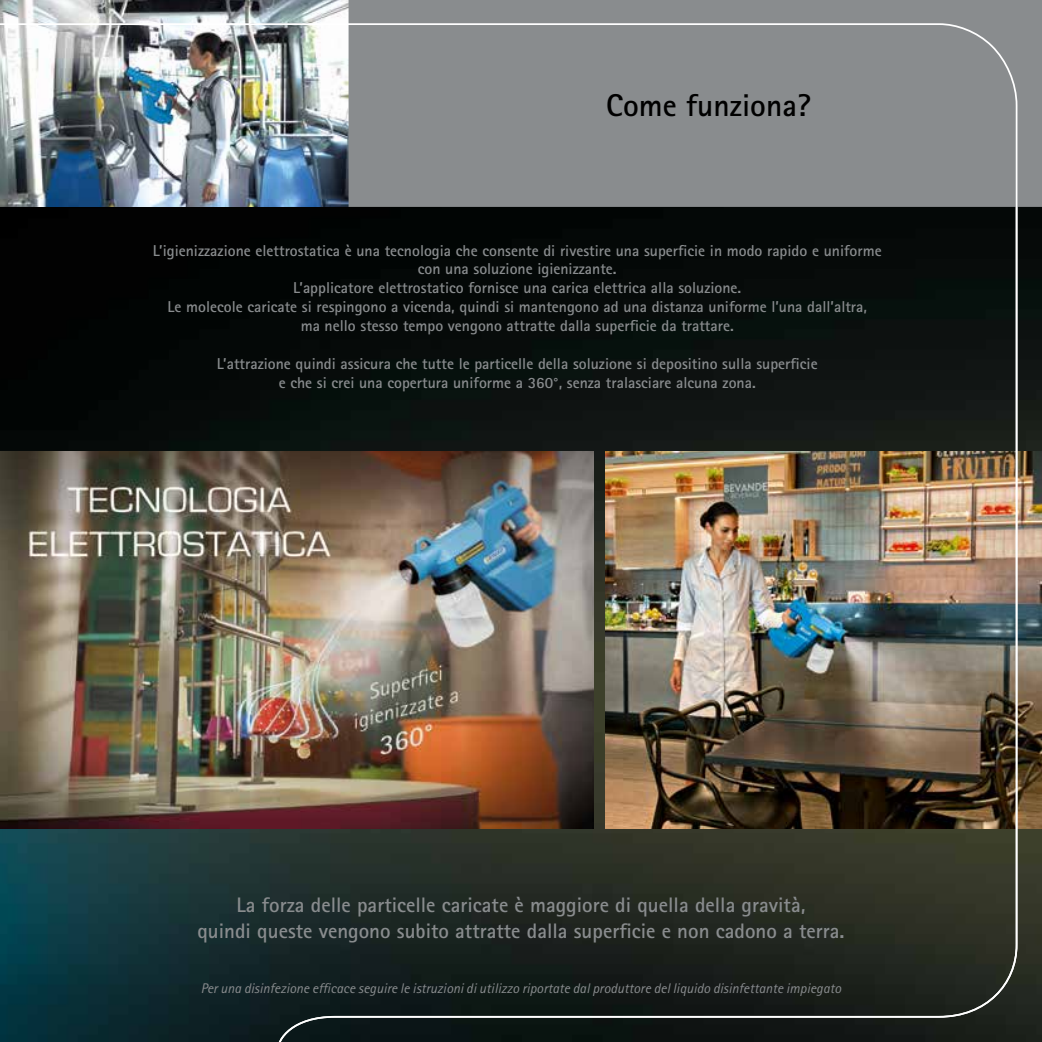
<style>
.page{position:relative;width:1042px;height:1042px;background:#fff}
.page>*{position:absolute;margin:0;border:0;box-sizing:border-box;transform-origin:0 0}
.t1{font:700 31.5px "Rotis Sans Serif";color:#000}
.t2{font:700 21px/25.2px "Rotis Sans Serif";color:#898c8e;text-align:center}
.t3{font:700 15.75px/18.9px "Rotis Sans Serif";color:#898c8e;text-align:center}
.t4{font:italic 14px "Rotis Sans Serif";color:#898c8e}
</style>
<div class="page">
<img style="left:0;top:0;width:1042px;height:1042px">
<img style="left:0;top:451px;width:594px;height:377px">
<h1 class="t1" style="left:606px;top:85px;width:206px">Come funziona?</h1>
<p class="t3" style="left:153px;top:240px;width:730px">L’igienizzazione elettrostatica è una tecnologia che consente di rivestire una superficie in modo rapido e uniforme con una soluzione igienizzante.<br>L’applicatore elettrostatico fornisce una carica elettrica alla soluzione.<br>Le molecole caricate si respingono a vicenda, quindi si mantengono ad una distanza uniforme l’una dall’altra,<br>ma nello stesso tempo vengono attratte dalla superficie da trattare.</p>
<p class="t3" style="left:217px;top:354px;width:602px">L’attrazione quindi assicura che tutte le particelle della soluzione si depositino sulla superficie e che si crei una copertura uniforme a 360°, senza tralasciare alcuna zona.</p>
<h2 class="t2" style="left:197px;top:892px;width:649px">La forza delle particelle caricate è maggiore di quella della gravità,<br>quindi queste vengono subito attratte dalla superficie e non cadono a terra.</h2>
<p class="t4" style="left:201px;top:980px;width:642px">Per una disinfezione efficace seguire le istruzioni di utilizzo riportate dal produttore del liquido disinfettante impiegato</p>
</div>
